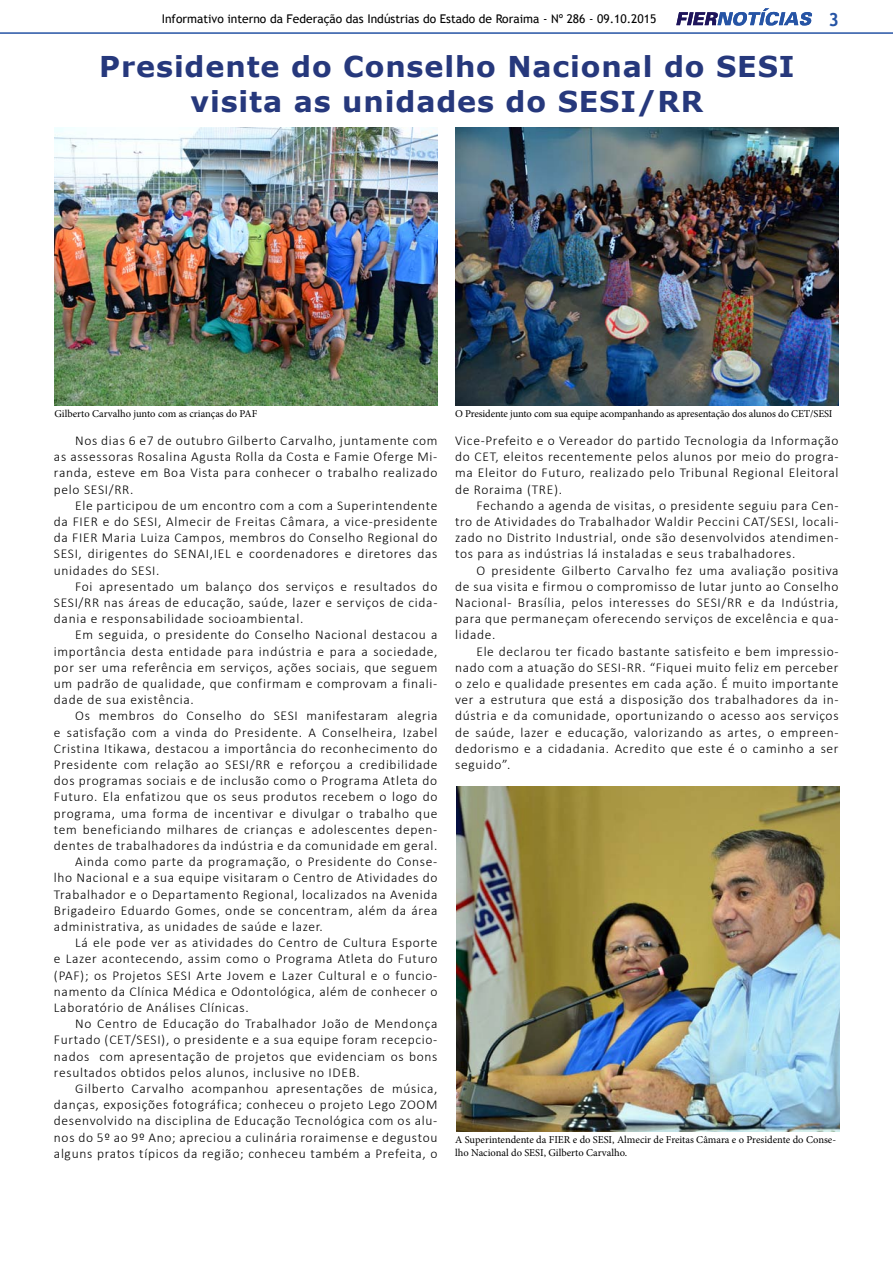
<style>
.page{position:relative;width:893px;height:1263px;background:#fff}
.page>*{position:absolute;margin:0;border:0;box-sizing:border-box;transform-origin:0 0}
.t1{font:700 28.65px/34.3px "Verdana";letter-spacing:.03em;color:#26387c;text-align:center}
.t2{font:700 18px "Trebuchet MS";color:#2654a5}
.t3{font:300 13.5px/16.2px "Calibri";letter-spacing:.05em;color:#000;text-align:justify}
.t4{font:12px "Trebuchet MS";color:#000}
.t5{font:10.5px/12.6px "Minion Pro";letter-spacing:-.005em;color:#000}
</style>
<div class="page">
<svg style="left:676px;top:8px;width:136px;height:18px"></svg>
<hr style="left:0;top:32px;width:893px;height:2px;background:#2654a5">
<img style="left:54px;top:128px;width:383px;height:278px">
<img style="left:456px;top:787px;width:384px;height:344px">
<img style="left:455px;top:128px;width:384px;height:278px">
<p class="t4" style="left:162px;top:11px;width:496px">Informativo interno da Federação das Indústrias do Estado de Roraima - Nº 286 - 09.10.2015</p>
<h2 class="t2" style="left:828px;top:8px;width:12px">3</h2>
<h1 class="t1" style="left:99px;top:49px;width:697px">Presidente do Conselho Nacional do SESI visita as unidades do SESI/RR</h1>
<p class="t5" style="left:54px;top:408px;width:204px">Gilberto Carvalho junto com as crianças do PAF</p>
<p class="t5" style="left:455px;top:407px;width:379px">O Presidente junto com sua equipe acompanhando as apresentação dos alunos do CET/SESI</p>
<p class="t3" style="left:54px;top:432px;width:385px;text-indent:21px">Nos dias 6 e7 de outubro Gilberto Carvalho, juntamente com as assessoras Rosalina Agusta Rolla da Costa e Famie Oferge Mi&shy;randa, esteve em Boa Vista para conhecer o trabalho realizado pelo SESI/RR.</p>
<p class="t3" style="left:54px;top:497px;width:385px;text-indent:21px">Ele participou de um encontro com a com a Superintendente da FIER e do SESI, Almecir de Freitas Câmara, a vice-presidente da FIER Maria Luiza Campos, membros do Conselho Regional do SESI, dirigentes do SENAI,IEL e coordenadores e diretores das unidades do SESI.</p>
<p class="t3" style="left:54px;top:578px;width:385px;text-indent:21px">Foi apresentado um balanço dos serviços e resultados do SESI/RR nas áreas de educação, saúde, lazer e serviços de cida&shy;dania e responsabilidade socioambiental.</p>
<p class="t3" style="left:54px;top:627px;width:385px;text-indent:21px">Em seguida, o presidente do Conselho Nacional destacou a importância desta entidade para indústria e para a sociedade, por ser uma referência em serviços, ações sociais, que seguem um padrão de qualidade, que confirmam e comprovam a finali&shy;dade de sua existência.</p>
<p class="t3" style="left:75px;top:708px;width:364px">Os membros do Conselho do SESI manifestaram alegria</p>
<p class="t3" style="left:54px;top:724px;width:385px">e satisfação com a vinda do Presidente. A Conselheira, Izabel</p>
<p class="t3" style="left:54px;top:740px;width:385px">Cristina Itikawa, destacou a importância do reconhecimento do</p>
<p class="t3" style="left:54px;top:756px;width:385px">Presidente com relação ao SESI/RR e reforçou a credibilidade</p>
<p class="t3" style="left:54px;top:772px;width:385px">dos programas sociais e de inclusão como o Programa Atleta do</p>
<p class="t3" style="left:54px;top:789px;width:385px">Futuro. Ela enfatizou que os seus produtos recebem o logo do</p>
<p class="t3" style="left:54px;top:805px;width:385px">programa, uma forma de incentivar e divulgar o trabalho que</p>
<p class="t3" style="left:54px;top:821px;width:385px">tem beneficiando milhares de crianças e adolescentes depen-</p>
<p class="t3" style="left:54px;top:837px;width:385px">dentes de trabalhadores da indústria e da comunidade em geral.</p>
<p class="t3" style="left:75px;top:853px;width:364px">Ainda como parte da programação, o Presidente do Conse-</p>
<p class="t3" style="left:54px;top:870px;width:385px">lho Nacional e a sua equipe visitaram o Centro de Atividades do</p>
<p class="t3" style="left:54px;top:886px;width:385px">Trabalhador e o Departamento Regional, localizados na Avenida</p>
<p class="t3" style="left:54px;top:902px;width:385px">Brigadeiro Eduardo Gomes, onde se concentram, além da área</p>
<p class="t3" style="left:54px;top:918px;width:270px">administrativa, as unidades de saúde e lazer.</p>
<p class="t3" style="left:75px;top:934px;width:364px">Lá ele pode ver as atividades do Centro de Cultura Esporte</p>
<p class="t3" style="left:54px;top:951px;width:385px">e Lazer acontecendo, assim como o Programa Atleta do Futuro</p>
<p class="t3" style="left:54px;top:967px;width:385px">(PAF); os Projetos SESI Arte Jovem e Lazer Cultural e o funcio-</p>
<p class="t3" style="left:54px;top:983px;width:385px">namento da Clínica Médica e Odontológica, além de conhecer o</p>
<p class="t3" style="left:54px;top:999px;width:196px">Laboratório de Análises Clínicas.</p>
<p class="t3" style="left:75px;top:1015px;width:364px">No Centro de Educação do Trabalhador João de Mendonça</p>
<p class="t3" style="left:54px;top:1032px;width:385px">Furtado (CET/SESI), o presidente e a sua equipe foram recepcio-</p>
<p class="t3" style="left:54px;top:1048px;width:385px">nados com apresentação de projetos que evidenciam os bons</p>
<p class="t3" style="left:54px;top:1064px;width:307px">resultados obtidos pelos alunos, inclusive no IDEB.</p>
<p class="t3" style="left:75px;top:1080px;width:364px">Gilberto Carvalho acompanhou apresentações de música,</p>
<p class="t3" style="left:54px;top:1096px;width:385px">danças, exposições fotográfica; conheceu o projeto Lego ZOOM</p>
<p class="t3" style="left:54px;top:1113px;width:385px">desenvolvido na disciplina de Educação Tecnológica com os alu-</p>
<p class="t3" style="left:54px;top:1129px;width:385px">nos do 5º ao 9º Ano; apreciou a culinária roraimense e degustou</p>
<p class="t3" style="left:54px;top:1145px;width:385px">alguns pratos típicos da região; conheceu também a Prefeita, o</p>
<p class="t3" style="left:455px;top:432px;width:385px">Vice-Prefeito e o Vereador do partido Tecnologia da Informação do CET, eleitos recentemente pelos alunos por meio do progra&shy;ma Eleitor do Futuro, realizado pelo Tribunal Regional Eleitoral de Roraima (TRE).</p>
<p class="t3" style="left:455px;top:497px;width:385px;text-indent:21px">Fechando a agenda de visitas, o presidente seguiu para Cen&shy;tro de Atividades do Trabalhador Waldir Peccini CAT/SESI, locali&shy;zado no Distrito Industrial, onde são desenvolvidos atendimen&shy;tos para as indústrias lá instaladas e seus trabalhadores.</p>
<p class="t3" style="left:455px;top:562px;width:385px;text-indent:21px">O presidente Gilberto Carvalho fez uma avaliação positiva de sua visita e firmou o compromisso de lutar junto ao Conselho Nacional- Brasília, pelos interesses do SESI/RR e da Indústria, para que permaneçam oferecendo serviços de excelência e qua&shy;lidade.</p>
<p class="t3" style="left:455px;top:643px;width:385px;text-indent:21px">Ele declarou ter ficado bastante satisfeito e bem impressio&shy;nado com a atuação do SESI-RR. “Fiquei muito feliz em perceber o zelo e qualidade presentes em cada ação. É muito importante ver a estrutura que está a disposição dos trabalhadores da in&shy;dústria e da comunidade, oportunizando o acesso aos serviços de saúde, lazer e educação, valorizando as artes, o empreen&shy;dedorismo e a cidadania. Acredito que este é o caminho a ser seguido”.</p>
<p class="t5" style="left:455px;top:1134px;width:383px">A Superintendente da FIER e do SESI, Almecir de Freitas Câmara e o Presidente do Conse&shy;lho Nacional do SESI, Gilberto Carvalho.</p>
</div>
